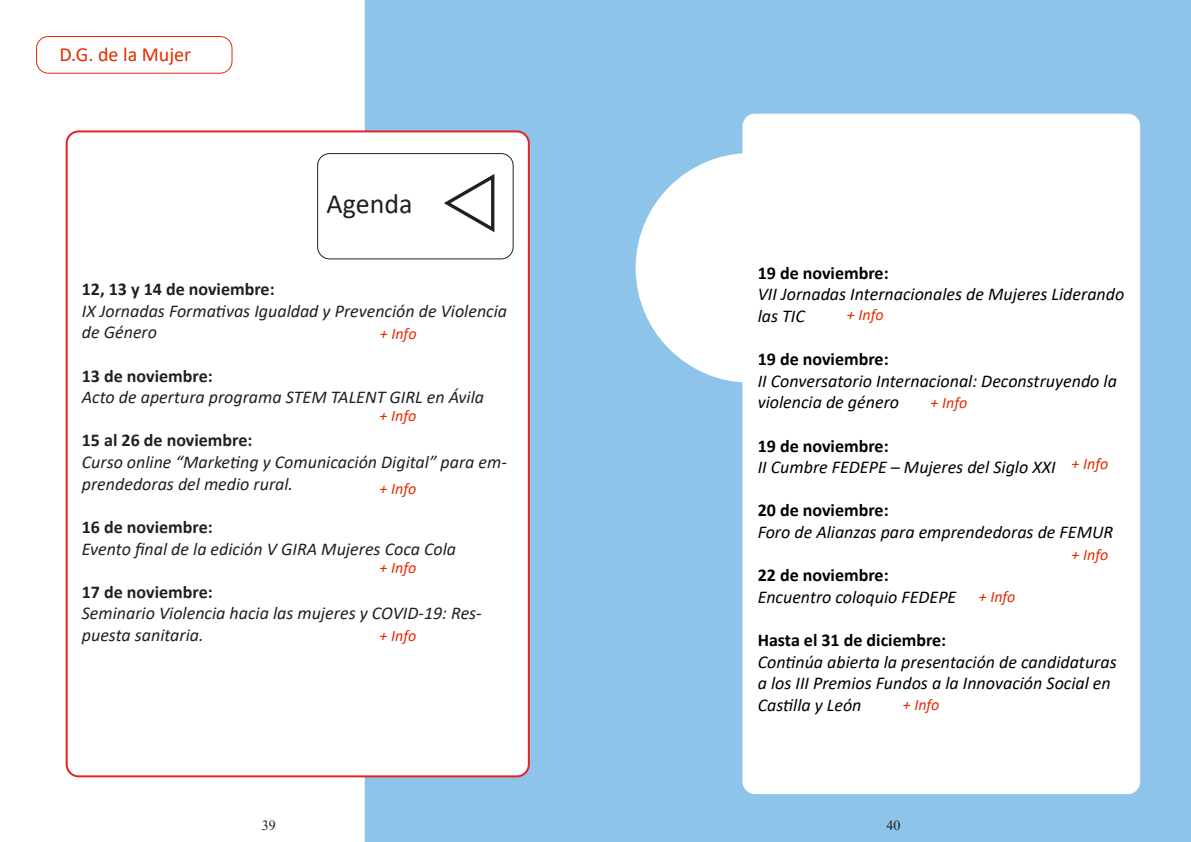
<style>
.page{position:relative;width:1191px;height:842px;background:#fff}
.page>*{position:absolute;margin:0;border:0;box-sizing:border-box;transform-origin:0 0}
.t1{font:28px "Calibri";color:#231f20}
.t2{font:20px "Calibri";color:#e42b00}
.t3{font:italic 18px/21.6px "Calibri";color:#000}
.t4{font:italic 18px/21.6px "Calibri";color:#231f20}
.t5{font:700 18px "Calibri";color:#000}
.t6{font:700 18px "Calibri";color:#231f20}
.t7{font:italic 16px "Calibri";color:#e42b00}
.t8{font:14px "Times New Roman";color:#231f20}
.t9{font:14px "Times New Roman";color:#1c2322}
</style>
<div class="page">
<div style="left:365px;top:0;width:826px;height:842px;background:#8ec4e9"></div>
<div style="left:36px;top:36px;width:196px;height:38px;border:1px solid #e42b00;border-radius:12px"></div>
<div style="left:67px;top:131px;width:462px;height:645px;background:#fff;border-radius:12px"></div>
<div style="left:66px;top:130px;width:464px;height:647px;border:2px solid #e42322;border-radius:12px"></div>
<div style="left:635px;top:153px;width:230px;height:230px;background:#fff;border-radius:50%"></div>
<div style="left:743px;top:114px;width:396px;height:680px;background:#fff;border-radius:12px"></div>
<div style="left:317px;top:153px;width:196px;height:106px;border:1px solid #231f20;border-radius:12px"></div>
<p class="t2" style="left:59px;top:40px;width:133px">D.G. de la Mujer</p>
<p class="t1" style="left:327px;top:184px;width:87px">Agenda</p>
<p class="t6" style="left:82px;top:277px;width:194px">12, 13 y 14 de noviembre:</p>
<p class="t4" style="left:82px;top:299px;width:427px">IX Jornadas Formativas Igualdad y Prevención de Violencia de Género</p>
<p class="t6" style="left:82px;top:363px;width:132px">13 de noviembre:</p>
<p class="t4" style="left:82px;top:386px;width:404px">Acto de apertura programa STEM TALENT GIRL en Ávila</p>
<p class="t6" style="left:82px;top:428px;width:172px">15 al 26 de noviembre:</p>
<p class="t4" style="left:82px;top:450px;width:427px">Curso online “Marketing y Comunicación Digital” para em&shy;prendedoras del medio rural.</p>
<p class="t6" style="left:82px;top:514px;width:132px">16 de noviembre:</p>
<p class="t4" style="left:82px;top:537px;width:376px">Evento final de la edición V GIRA Mujeres Coca Cola</p>
<p class="t6" style="left:82px;top:579px;width:132px">17 de noviembre:</p>
<p class="t4" style="left:82px;top:602px;width:401px">Seminario Violencia hacia las mujeres y COVID-19: Res&shy;puesta sanitaria.</p>
<p class="t7" style="left:380px;top:323px;width:38px">+ Info</p>
<p class="t7" style="left:379px;top:404px;width:38px">+ Info</p>
<p class="t7" style="left:379px;top:477px;width:38px">+ Info</p>
<p class="t7" style="left:379px;top:557px;width:38px">+ Info</p>
<p class="t7" style="left:379px;top:625px;width:38px">+ Info</p>
<p class="t5" style="left:757px;top:260px;width:132px">19 de noviembre:</p>
<p class="t3" style="left:757px;top:283px;width:368px">VII Jornadas Internacionales de Mujeres Liderando las TIC</p>
<p class="t5" style="left:757px;top:346px;width:132px">19 de noviembre:</p>
<p class="t3" style="left:757px;top:369px;width:361px">II Conversatorio Internacional: Deconstruyendo la violencia de género</p>
<p class="t5" style="left:757px;top:433px;width:132px">19 de noviembre:</p>
<p class="t3" style="left:757px;top:456px;width:299px">II Cumbre FEDEPE – Mujeres del Siglo XXI</p>
<p class="t5" style="left:757px;top:498px;width:132px">20 de noviembre:</p>
<p class="t3" style="left:757px;top:520px;width:357px">Foro de Alianzas para emprendedoras de FEMUR</p>
<p class="t5" style="left:757px;top:562px;width:132px">22 de noviembre:</p>
<p class="t3" style="left:757px;top:585px;width:200px">Encuentro coloquio FEDEPE</p>
<p class="t5" style="left:757px;top:627px;width:190px">Hasta el 31 de diciembre:</p>
<p class="t3" style="left:757px;top:650px;width:360px">Continúa abierta la presentación de candidaturas a los III Premios Fundos a la Innovación Social en<br>Castilla y León</p>
<p class="t7" style="left:847px;top:303px;width:38px">+ Info</p>
<p class="t7" style="left:930px;top:392px;width:38px">+ Info</p>
<p class="t7" style="left:1071px;top:453px;width:38px">+ Info</p>
<p class="t7" style="left:1071px;top:543px;width:38px">+ Info</p>
<p class="t7" style="left:978px;top:586px;width:38px">+ Info</p>
<p class="t7" style="left:902px;top:694px;width:38px">+ Info</p>
<p class="t8" style="left:262px;top:816px;width:15px">39</p>
<p class="t9" style="left:886px;top:816px;width:15px">40</p>
</div>
